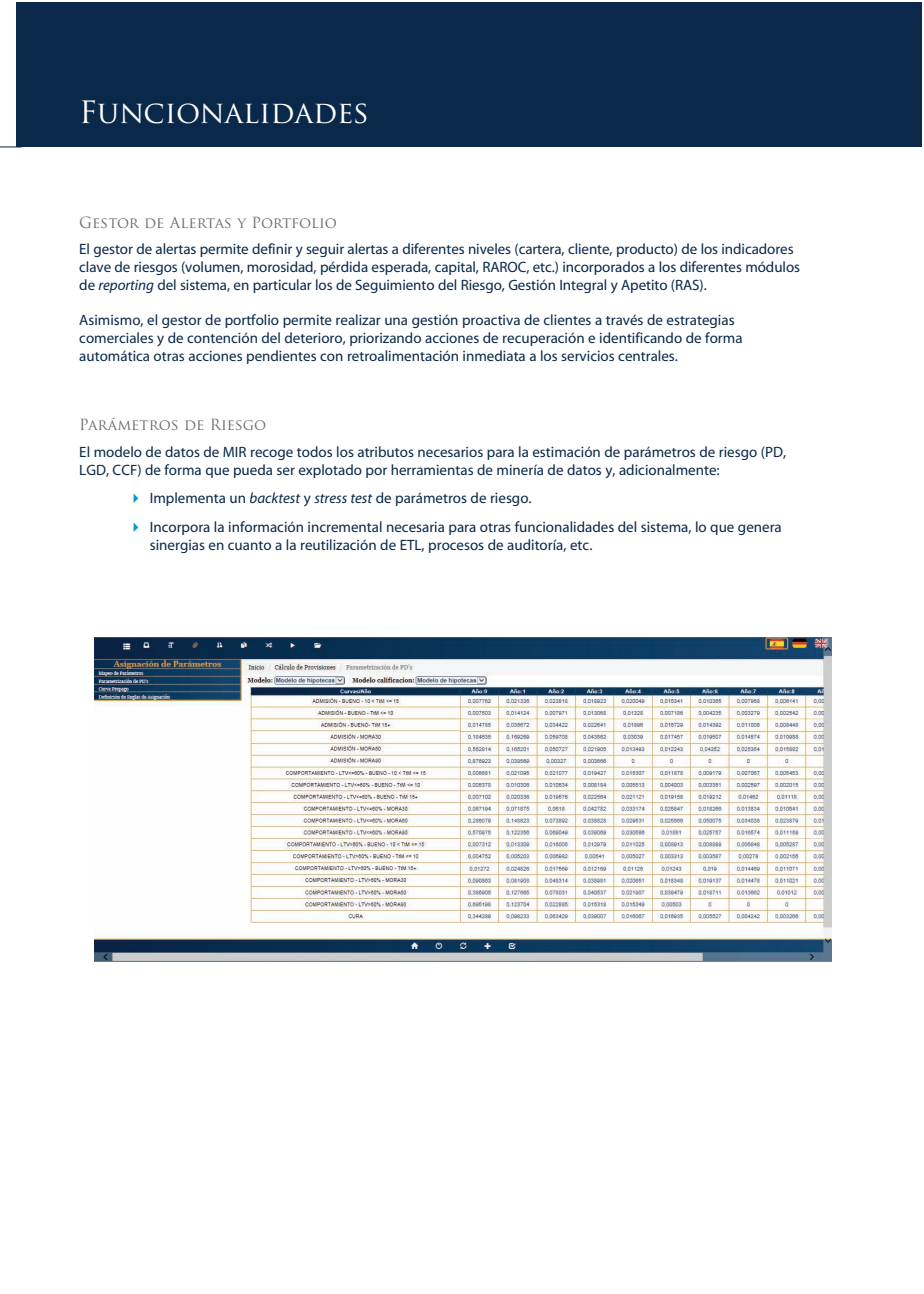
<style>
.page{position:relative;width:924px;height:1294px;background:#fff}
.page>*{position:absolute;margin:0;border:0;box-sizing:border-box;transform-origin:0 0}
.t1{font:30px "Trajan Pro";color:#fff}
.t2{font:15px/18px "Myriad";color:#0a294a}
.t3{font:15px "Trajan Pro";color:#6c6d70}
.s1{font-style:italic}
.s2{color:#0099d8}
</style>
<div class="page">
<svg style="left:0;top:147px;width:22px;height:1px"></svg>
<div style="left:16px;top:3px;width:905px;height:144px;background:#0a294a"></div>
<img style="left:94px;top:637px;width:737px;height:325px">
<h1 class="t1" style="left:79px;top:95px;width:292px">Funcionalidades</h1>
<p class="t3" style="left:79px;top:214px;width:259px">Gestor de Alertas y Portfolio</p>
<p class="t2" style="left:79px;top:241px;width:722px">El gestor de alertas permite definir y seguir alertas a diferentes niveles (cartera, cliente, producto) de los indicadores clave de riesgos (volumen, morosidad, pérdida esperada, capital, RAROC, etc.) incorporados a los diferentes módulos de <span class="s1">reporting</span> del sistema, en particular los de Seguimiento del Riesgo, Gestión Integral y Apetito (RAS).</p>
<p class="t2" style="left:79px;top:311px;width:665px">Asimismo, el gestor de portfolio permite realizar una gestión proactiva de clientes a través de estrategias comerciales y de contención del deterioro, priorizando acciones de recuperación e identificando de forma automática otras acciones pendientes con retroalimentación inmediata a los servicios centrales.</p>
<p class="t3" style="left:79px;top:416px;width:189px">Parámetros de Riesgo</p>
<p class="t2" style="left:79px;top:443px;width:708px">El modelo de datos de MIR recoge todos los atributos necesarios para la estimación de parámetros de riesgo (PD,<br>LGD, CCF) de forma que pueda ser explotado por herramientas de minería de datos y, adicionalmente:</p>
<p class="t2" style="left:128px;top:490px;width:405px"><span class="s2">✔</span> Implementa un <span class="s1">backtest</span> y <span class="s1">stress test</span> de parámetros de riesgo.</p>
<p class="t2" style="left:150px;top:518px;width:634px;text-indent:-21px"><span class="s2">✔</span> Incorpora la información incremental necesaria para otras funcionalidades del sistema, lo que genera sinergias en cuanto a la reutilización de ETL, procesos de auditoría, etc.</p>
</div>
